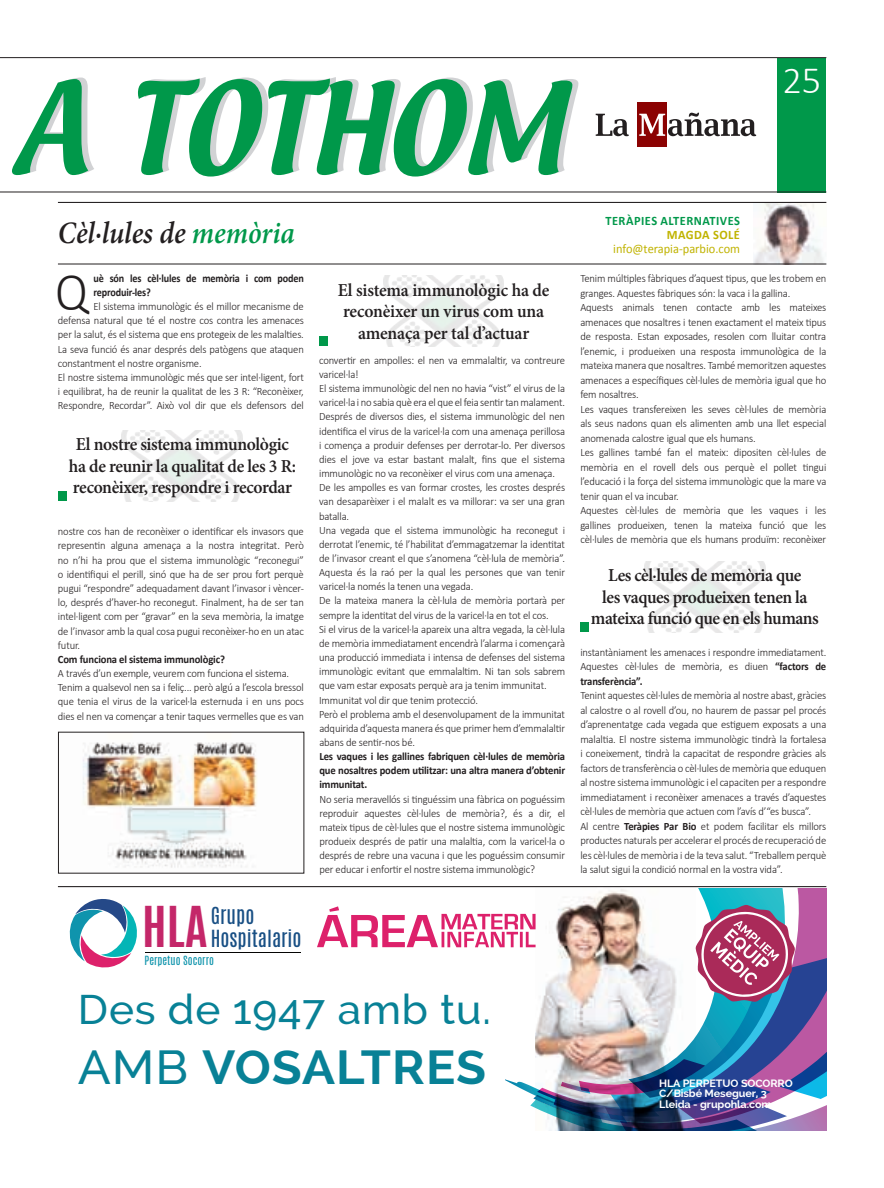
<style>
.page{position:relative;width:884px;height:1188px;background:#fff}
.page>*{position:absolute;margin:0;border:0;box-sizing:border-box;transform-origin:0 0}
.t1{font:300 55.35px "Calibri";color:#231f20;scale:.9 1}
.t2{font:700 47.85px "Raleway";letter-spacing:.015em;color:#088196}
.t3{font:700 47.1px "Antonio";color:#c42769}
.t4{font:500 41.4px "Raleway";letter-spacing:.02em;color:#088196}
.t5{font:300 38.7px "Calibri";color:#fff}
.t6{font:italic 600 31.2px "Minion Pro";color:#231f20;scale:.9 1}
.t7{font:19.8px "Antonio";color:#184f84}
.t8{font:600 18.3px/21.5px "Minion Pro";letter-spacing:-.02em;color:#231f20;text-align:center;scale:.96 1}
.t9{font:12.9px/14px "Calibri";color:#c0b301;text-align:right;scale:.96 1}
.t10{font:300 11.25px/14.1px "Calibri";letter-spacing:-.015em;color:#231f20;scale:.95 1}
.t11{font:700 11.25px "Calibri";letter-spacing:-.015em;color:#231f20;scale:.9 1}
.t12{font:700 10.65px/10.6px "Raleway";letter-spacing:-.01em;color:#fff}
.t13{font:10.65px "Antonio";color:#0f94ac}
.s1{color:#00984a}
.s2{font-weight:700}
.s3{font-weight:500}
.s4{font-weight:700;color:#00984a}
</style>
<div class="page">
<div style="left:777px;top:58px;width:49px;height:134px;background:#00984a"></div>
<hr style="left:0;top:57px;width:826px;height:1px;background:#231f20">
<hr style="left:0;top:192px;width:826px;height:1px;background:#231f20">
<div style="left:637px;top:102px;width:29px;height:45px;background:#8b0202"></div>
<svg style="left:639px;top:113px;width:117px;height:23px"></svg>
<svg style="left:595px;top:114px;width:33px;height:22px"></svg>
<svg style="left:12px;top:78px;width:82px;height:97px"></svg>
<svg style="left:138px;top:77px;width:440px;height:100px"></svg>
<img style="left:753px;top:203px;width:73px;height:61px">
<hr style="left:58px;top:202px;width:768px;height:1px;background:#231f20">
<hr style="left:58px;top:264px;width:768px;height:1px;background:#231f20">
<img style="left:122px;top:431px;width:121px;height:70px">
<div style="left:58px;top:491px;width:9px;height:10px;background:#00984a"></div>
<img style="left:83px;top:742px;width:174px;height:126px">
<img style="left:644px;top:562px;width:121px;height:70px">
<div style="left:580px;top:622px;width:9px;height:10px;background:#00984a"></div>
<img style="left:383px;top:276px;width:121px;height:70px">
<div style="left:319px;top:336px;width:9px;height:10px;background:#00984a"></div>
<svg style="left:69px;top:899px;width:68px;height:69px"></svg>
<hr style="left:144px;top:952px;width:156px;height:1px;background:#040503">
<img style="left:317px;top:888px;width:509px;height:242px">
<hr style="left:58px;top:886px;width:768px;height:1px;background:#231f20">
<p class="t5" style="left:782px;top:56px;width:41px">25</p>
<p class="t6" style="left:58px;top:211px;width:265px">Cèl·lules de <span class="s1">memòria</span></p>
<p class="t1" style="left:55px;top:257px;width:38px">Q</p>
<p class="t11" style="left:93px;top:271px;width:235px">uè són les cèl·lules de memòria i com poden</p>
<p class="t11" style="left:93px;top:285px;width:65px">reproduir-les?</p>
<p class="t10" style="left:93px;top:299px;width:223px">El sistema immunològic és el millor mecanisme de</p>
<p class="t10" style="left:58px;top:313px;width:260px">defensa natural que té el nostre cos contra les amenaces</p>
<p class="t10" style="left:58px;top:327px;width:260px">per la salut, és el sistema que ens protegeix de les malalties.</p>
<p class="t10" style="left:58px;top:341px;width:260px">La seva funció és anar després dels patògens que ataquen</p>
<p class="t10" style="left:58px;top:355px;width:153px">constantment el nostre organisme.</p>
<p class="t10" style="left:58px;top:370px;width:260px">El nostre sistema immunològic més que ser intel·ligent, fort</p>
<p class="t10" style="left:58px;top:384px;width:260px">i equilibrat, ha de reunir la qualitat de les 3 R: “Reconèixer,</p>
<p class="t10" style="left:58px;top:398px;width:260px">Respondre, Recordar”. Això vol dir que els defensors del</p>
<p class="t8" style="left:69px;top:434px;width:238px">El nostre sistema immunològic ha de reunir la qualitat de les 3 R: reconèixer, respondre i recordar</p>
<p class="t10" style="left:58px;top:524px;width:260px">nostre cos han de reconèixer o identificar els invasors que representin alguna amenaça a la nostra integritat. Però no n’hi ha prou que el sistema immunològic “reconegui” o identifiqui el perill, sinó que ha de ser prou fort perquè pugui “respondre” adequadament davant l’invasor i vèncer&shy;lo, després d’haver-ho reconegut. Finalment, ha de ser tan intel·ligent com per “gravar” en la seva memòria, la imatge de l’invasor amb la qual cosa pugui reconèixer-ho en un atac futur.<br><span class="s2">Com funciona el sistema immunològic?<br></span>A través d’un exemple, veurem com funciona el sistema.<br>Tenim a qualsevol nen sa i feliç... però algú a l’escola bressol que tenia el virus de la varicel·la esternuda i en uns pocs dies el nen va començar a tenir taques vermelles que es van</p>
<p class="t3" style="left:142px;top:891px;width:67px">HLA</p>
<p class="t7" style="left:211px;top:901px;width:45px">Grupo</p>
<p class="t7" style="left:211px;top:924px;width:92px">Hospitalario</p>
<p class="t13" style="left:145px;top:953px;width:71px">Perpetuo Socorro</p>
<p class="t8" style="left:338px;top:279px;width:222px">El sistema immunològic ha de reconèixer un virus com una amenaça per tal d’actuar</p>
<p class="t10" style="left:319px;top:353px;width:260px">convertir en ampolles: el nen va emmalaltir, va contreure varicel·la!<br>El sistema immunològic del nen no havia “vist” el virus de la varicel·la i no sabia què era el que el feia sentir tan malament.<br>Després de diversos dies, el sistema immunològic del nen identifica el virus de la varicel·la com una amenaça perillosa i comença a produir defenses per derrotar-lo. Per diversos dies el jove va estar bastant malalt, fins que el sistema immunològic no va reconèixer el virus com una amenaça.<br>De les ampolles es van formar crostes, les crostes després van desaparèixer i el malalt es va millorar: va ser una gran batalla.<br>Una vegada que el sistema immunològic ha reconegut i derrotat l’enemic, té l’habilitat d’emmagatzemar la identitat de l’invasor creant el que s’anomena “cèl·lula de memòria”.<br>Aquesta és la raó per la qual les persones que van tenir varicel·la només la tenen una vegada.<br>De la mateixa manera la cèl·lula de memòria portarà per sempre la identitat del virus de la varicel·la en tot el cos.<br>Si el virus de la varicel·la apareix una altra vegada, la cèl·lula de memòria immediatament encendrà l’alarma i començarà una producció immediata i intensa de defenses del sistema immunològic evitant que emmalaltim. Ni tan sols sabrem que vam estar exposats perquè ara ja tenim immunitat.<br>Immunitat vol dir que tenim protecció.<br>Però el problema amb el desenvolupament de la immunitat adquirida d’aquesta manera és que primer hem d’emmalaltir abans de sentir-nos bé.<br><span class="s2">Les vaques i les gallines fabriquen cèl·lules de memòria que nosaltres podem utilitzar: una altra manera d’obtenir immunitat.<br></span>No seria meravellós si tinguéssim una fàbrica on poguéssim reproduir aquestes cèl·lules de memòria?, és a dir, el mateix tipus de cèl·lules que el nostre sistema immunològic produeix després de patir una malaltia, com la varicel·la o després de rebre una vacuna i que les poguéssim consumir per educar i enfortir el nostre sistema immunològic?</p>
<p class="t4" style="left:78px;top:986px;width:414px">Des de 1947 amb tu.</p>
<p class="t2" style="left:78px;top:1040px;width:409px"><span class="s3">AMB</span> VOSALTRES</p>
<p class="t9" style="left:605px;top:214px;width:142px"><span class="s4">TERÀPIES ALTERNATIVES<br></span><span class="s2">MAGDA SOLÉ </span>info@terapia-parbio.com</p>
<p class="t10" style="left:580px;top:270px;width:260px;line-height:14.5px">Tenim múltiples fàbriques d’aquest tipus, que les trobem en granges. Aquestes fàbriques són: la vaca i la gallina.<br>Aquests animals tenen contacte amb les mateixes amenaces que nosaltres i tenen exactament el mateix tipus de resposta. Estan exposades, resolen com lluitar contra l’enemic, i produeixen una resposta immunològica de la mateixa manera que nosaltres. També memoritzen aquestes amenaces a específiques cèl·lules de memòria igual que ho fem nosaltres.<br>Les vaques transfereixen les seves cèl·lules de memòria als seus nadons quan els alimenten amb una llet especial anomenada calostre igual que els humans.<br>Les gallines també fan el mateix: dipositen cèl·lules de memòria en el rovell dels ous perquè el pollet tingui l’educació i la força del sistema immunològic que la mare va tenir quan el va incubar.<br>Aquestes cèl·lules de memòria que les vaques i les gallines produeixen, tenen la mateixa funció que les cèl·lules de memòria que els humans produïm: reconèixer</p>
<p class="t8" style="left:591px;top:565px;width:239px">Les cèl·lules de memòria que<br>les vaques produeixen tenen la mateixa funció que en els humans</p>
<p class="t10" style="left:580px;top:644px;width:260px;line-height:14.5px">instantàniament les amenaces i respondre immediatament.<br>Aquestes cèl·lules de memòria, es diuen <span class="s2">“factors de transferència”.<br></span>Tenint aquestes cèl·lules de memòria al nostre abast, gràcies al calostre o al rovell d’ou, no haurem de passar pel procés d’aprenentatge cada vegada que estiguem exposats a una malaltia. El nostre sistema immunològic tindrà la fortalesa i coneixement, tindrà la capacitat de respondre gràcies als factors de transferència o cèl·lules de memòria que eduquen al nostre sistema immunològic i el capaciten per a respondre immediatament i reconèixer amenaces a través d’aquestes cèl·lules de memòria que actuen com l’avís d’“es busca”.<br>Al centre <span class="s2">Teràpies Par Bio</span> et podem facilitar els millors productes naturals per accelerar el procés de recuperació de les cèl·lules de memòria i de la teva salut. “Treballem perquè la salut sigui la condició normal en la vostra vida”.</p>
<p class="t12" style="left:659px;top:1078px;width:135px">HLA PERPETUO SOCORRO<br>C/Bisbé Meseguer, 3<br>Lleida - grupohla.com</p>
</div>
